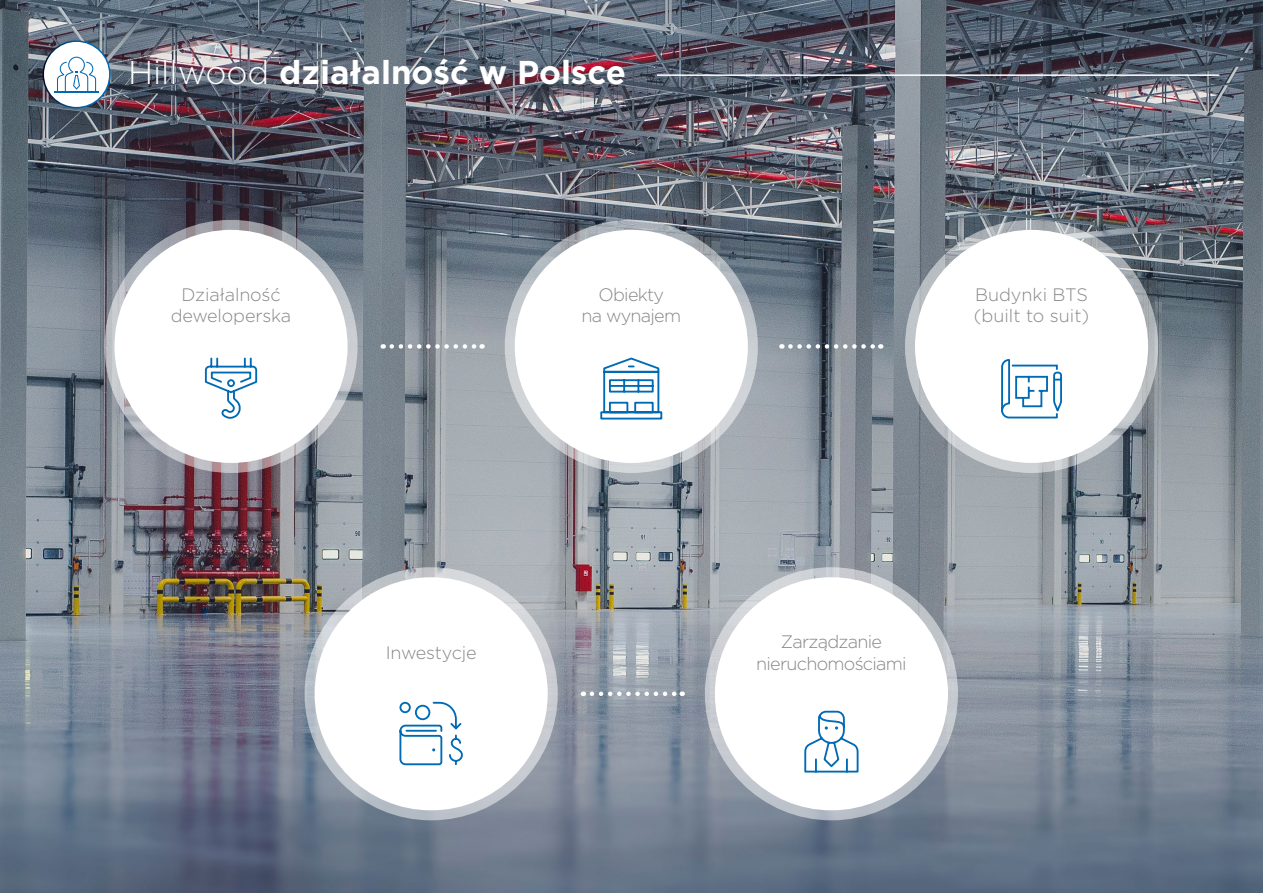
<style>
.page{position:relative;width:1263px;height:893px;background:#fff}
.page>*{position:absolute;margin:0;border:0;box-sizing:border-box;transform-origin:0 0}
.t1{font:700 33px "Gotham";color:#fff}
.t2{font:300 18px/21.6px "Gotham";letter-spacing:-.03em;color:#878787;text-align:center}
.t3{font:300 18px/21.6px "Gotham";letter-spacing:-.01em;color:#878787;text-align:center}
.t4{font:300 18px/21.6px "Gotham";color:#878787}
.s1{font-weight:300}
</style>
<div class="page">
<img style="left:0;top:0;width:1263px;height:893px">
<hr style="left:657px;top:74px;width:562px;height:2px;background:#fff">
<div style="left:43px;top:41px;width:67px;height:67px;background:#fff;border-radius:50%"></div>
<div style="left:43px;top:40px;width:68px;height:68px;border:2px solid #fff;border-radius:50%"></div>
<hr style="left:55px;top:91px;width:44px;height:1px;background:#006ab4">
<svg style="left:57px;top:57px;width:39px;height:34px"></svg>
<svg style="left:705px;top:567px;width:253px;height:253px"></svg>
<svg style="left:305px;top:567px;width:253px;height:253px"></svg>
<svg style="left:104px;top:220px;width:254px;height:253px"></svg>
<div style="left:116px;top:231px;width:230px;height:230px;background:#fff;border-radius:50%"></div>
<svg style="left:505px;top:220px;width:253px;height:253px"></svg>
<div style="left:516px;top:231px;width:230px;height:230px;background:#fff;border-radius:50%"></div>
<svg style="left:905px;top:220px;width:253px;height:253px"></svg>
<div style="left:916px;top:231px;width:230px;height:230px;background:#fff;border-radius:50%"></div>
<svg style="left:392px;top:344px;width:91px;height:5px"></svg>
<svg style="left:790px;top:344px;width:91px;height:5px"></svg>
<svg style="left:1001px;top:359px;width:61px;height:60px"></svg>
<svg style="left:592px;top:691px;width:91px;height:5px"></svg>
<svg style="left:204px;top:357px;width:54px;height:62px"></svg>
<svg style="left:600px;top:357px;width:63px;height:63px"></svg>
<svg style="left:803px;top:710px;width:56px;height:63px"></svg>
<svg style="left:399px;top:701px;width:65px;height:65px"></svg>
<h1 class="t1" style="left:128px;top:50px;width:500px"><span class="s1">Hillwood</span> działalność w Polsce</h1>
<p class="t3" style="left:171px;top:283px;width:122px">Działalność deweloperska</p>
<p class="t2" style="left:581px;top:283px;width:101px">Obiekty<br>na wynajem</p>
<p class="t4" style="left:974px;top:283px;width:117px">Budynki BTS (built to suit)</p>
<p class="t3" style="left:386px;top:641px;width:92px">Inwestycje</p>
<p class="t2" style="left:756px;top:630px;width:152px">Zarządzanie nieruchomościami</p>
</div>
